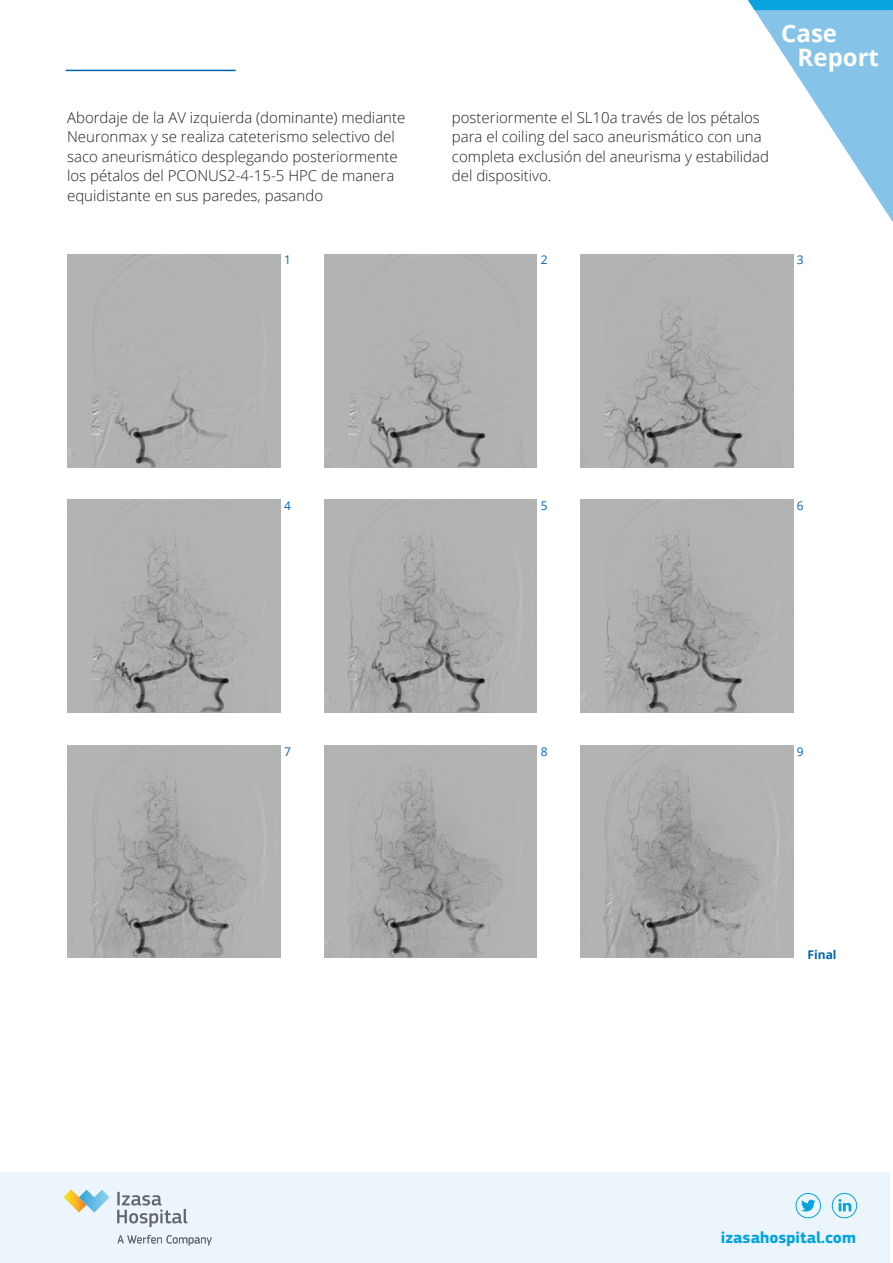
<style>
.page{position:relative;width:893px;height:1263px;background:#fff}
.page>*{position:absolute;margin:0;border:0;box-sizing:border-box;transform-origin:0 0}
.t1{font:700 24px/24px "Open Sans";color:#fff}
.t2{font:700 16.5px "PF Square Sans Pro";color:#06a3df}
.t3{font:300 15px/19.5px "Open Sans";color:#231f20}
.t4{font:12px "Open Sans";color:#0164b0}
.t5{font:700 12px "Open Sans";color:#0164b0}
</style>
<div class="page">
<hr style="left:66px;top:70px;width:170px;height:1px;background:#0164b0">
<svg style="left:748px;top:0;width:145px;height:222px"></svg>
<div style="left:0;top:1173px;width:890px;height:90px;background:#ebf5fb"></div>
<svg style="left:117px;top:1192px;width:70px;height:35px"></svg>
<svg style="left:118px;top:1235px;width:94px;height:10px"></svg>
<svg style="left:64px;top:1189px;width:46px;height:23px"></svg>
<div style="left:796px;top:1193px;width:25px;height:25px;border:1px solid #06a3df;border-radius:50%"></div>
<svg style="left:801px;top:1200px;width:14px;height:12px"></svg>
<div style="left:832px;top:1193px;width:25px;height:25px;border:1px solid #06a3df;border-radius:50%"></div>
<svg style="left:838px;top:1199px;width:13px;height:12px"></svg>
<div style="left:68px;top:254px;width:213px;height:213px;background:#b1b2b2"></div>
<img style="left:324px;top:254px;width:213px;height:213px">
<img style="left:580px;top:254px;width:213px;height:213px">
<img style="left:68px;top:500px;width:213px;height:212px">
<img style="left:324px;top:500px;width:213px;height:212px">
<img style="left:580px;top:500px;width:213px;height:212px">
<img style="left:68px;top:745px;width:213px;height:213px">
<img style="left:324px;top:745px;width:213px;height:213px">
<img style="left:580px;top:745px;width:213px;height:213px">
<h1 class="t1" style="left:798px;top:21px;width:83px;text-indent:-16px">Case<br>Report</h1>
<p class="t3" style="left:67px;top:107px;width:340px">Abordaje de la AV izquierda (dominante) mediante Neuronmax y se realiza cateterismo selectivo del saco aneurismático desplegando posteriormente los pétalos del PCONUS2-4-15-5 HPC de manera equidistante en sus paredes, pasando</p>
<p class="t3" style="left:452px;top:107px;width:319px">posteriormente el SL10a través de los pétalos para el coiling del saco aneurismático con una completa exclusión del aneurisma y estabilidad del dispositivo.</p>
<p class="t4" style="left:284px;top:252px;width:8px">1</p>
<p class="t4" style="left:541px;top:252px;width:8px">2</p>
<p class="t4" style="left:797px;top:252px;width:8px">3</p>
<p class="t4" style="left:284px;top:497px;width:8px">4</p>
<p class="t4" style="left:541px;top:497px;width:8px">5</p>
<p class="t4" style="left:797px;top:497px;width:8px">6</p>
<p class="t4" style="left:284px;top:743px;width:8px">7</p>
<p class="t4" style="left:541px;top:743px;width:8px">8</p>
<p class="t4" style="left:797px;top:743px;width:8px">9</p>
<p class="t5" style="left:807px;top:946px;width:31px">Final</p>
<p class="t2" style="left:721px;top:1228px;width:137px">izasahospital.com</p>
</div>
